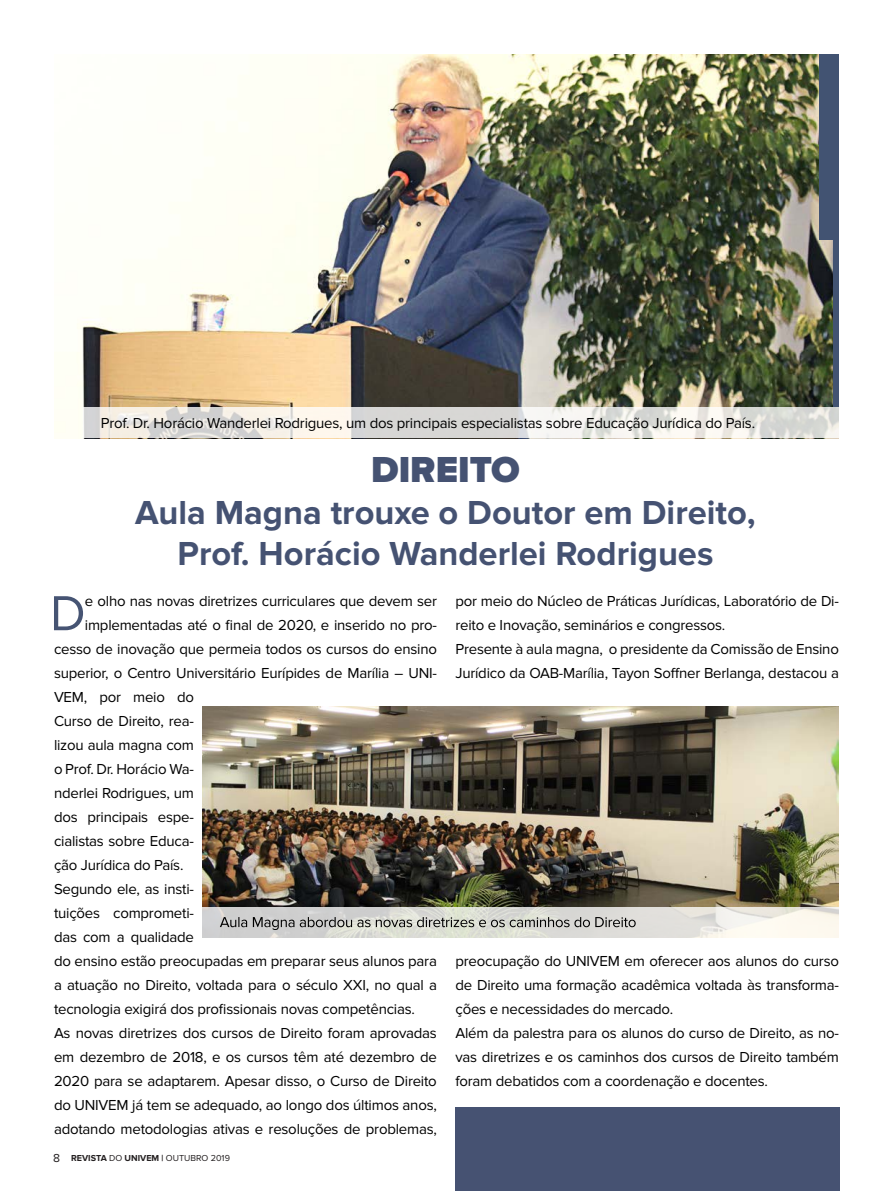
<style>
.page{position:relative;width:893px;height:1191px;background:#fff}
.page>*{position:absolute;margin:0;border:0;box-sizing:border-box;transform-origin:0 0}
.t1{font:51px "Proxima Nova";color:#465473}
.t2{font:900 37.5px "Proxima Nova";color:#455272}
.t3{font:700 34.5px "Proxima Nova";color:#455272}
.t4{font:15px/24px "Proxima Nova";letter-spacing:-.015em;color:#000}
.t5{font:700 9px "Proxima Nova";color:#231f20}
.s1{font-weight:400;font-size:12px}
.s2{font-weight:400}
</style>
<div class="page">
<img style="left:54px;top:54px;width:780px;height:384px">
<img style="left:202px;top:706px;width:637px;height:201px">
<div style="left:819px;top:54px;width:20px;height:185px;background:#425372"></div>
<svg style="left:202px;top:907px;width:637px;height:31px;background:#e1e0da"></svg>
<svg style="left:83px;top:407px;width:756px;height:31px"></svg>
<svg style="left:220px;top:917px;width:416px;height:13px;background:#adaea9"></svg>
<div style="left:834px;top:227px;width:5px;height:180px;background:#425372"></div>
<div style="left:455px;top:1107px;width:385px;height:84px;background:#465272"></div>
<p class="t4" style="left:101px;top:411px;width:656px">Prof. Dr. Horácio Wanderlei Rodrigues, um dos principais especialistas sobre Educação Jurídica do País.</p>
<p class="t2" style="left:371px;top:448px;width:150px">DIREITO</p>
<p class="t3" style="left:135px;top:492px;width:622px">Aula Magna trouxe o Doutor em Direito,</p>
<p class="t3" style="left:178px;top:533px;width:537px">Prof. Horácio Wanderlei Rodrigues</p>
<p class="t1" style="left:50px;top:584px;width:37px">D</p>
<p class="t4" style="left:85px;top:589px;width:353px">e olho nas novas diretrizes curriculares que devem ser</p>
<p class="t4" style="left:85px;top:613px;width:353px">implementadas até o final de 2020, e inserido no pro-</p>
<p class="t4" style="left:54px;top:637px;width:384px">cesso de inovação que permeia todos os cursos do ensino</p>
<p class="t4" style="left:54px;top:661px;width:384px">superior, o Centro Universitário Eurípides de Marília – UNI-</p>
<p class="t4" style="left:54px;top:685px;width:141px">VEM, por meio do</p>
<p class="t4" style="left:54px;top:709px;width:141px">Curso de Direito, rea-</p>
<p class="t4" style="left:54px;top:733px;width:142px">lizou aula magna com</p>
<p class="t4" style="left:54px;top:757px;width:141px">o Prof. Dr. Horácio Wa-</p>
<p class="t4" style="left:54px;top:781px;width:142px">nderlei Rodrigues, um</p>
<p class="t4" style="left:54px;top:805px;width:141px">dos principais espe-</p>
<p class="t4" style="left:54px;top:829px;width:141px">cialistas sobre Educa-</p>
<p class="t4" style="left:54px;top:853px;width:131px">ção Jurídica do País.</p>
<p class="t4" style="left:54px;top:877px;width:384px">Segundo ele, as insti-<br>tuições comprometi-<br>das com a qualidade<br>do ensino estão preocupadas em preparar seus alunos para a atuação no Direito, voltada para o século XXI, no qual a tecnologia exigirá dos profissionais novas competências.</p>
<p class="t4" style="left:54px;top:1021px;width:384px;text-align:justify">As novas diretrizes dos cursos de Direito foram aprovadas em dezembro de 2018, e os cursos têm até dezembro de 2020 para se adaptarem. Apesar disso, o Curso de Direito do UNIVEM já tem se adequado, ao longo dos últimos anos, adotando metodologias ativas e resoluções de problemas,</p>
<p class="t5" style="left:53px;top:1153px;width:178px"><span class="s1">8</span> REVISTA <span class="s2">DO</span> UNIVEM | <span class="s2">OUTUBRO 2019</span></p>
<p class="t4" style="left:455px;top:589px;width:385px">por meio do Núcleo de Práticas Jurídicas, Laboratório de Di&shy;reito e Inovação, seminários e congressos.</p>
<p class="t4" style="left:455px;top:637px;width:385px">Presente à aula magna, o presidente da Comissão de Ensino<br>Jurídico da OAB-Marília, Tayon Soffner Berlanga, destacou a</p>
<p class="t4" style="left:455px;top:949px;width:385px;text-align:justify">preocupação do UNIVEM em oferecer aos alunos do curso de Direito uma formação acadêmica voltada às transforma&shy;ções e necessidades do mercado.</p>
<p class="t4" style="left:455px;top:1021px;width:385px;text-align:justify">Além da palestra para os alunos do curso de Direito, as no&shy;vas diretrizes e os caminhos dos cursos de Direito também foram debatidos com a coordenação e docentes.</p>
</div>
